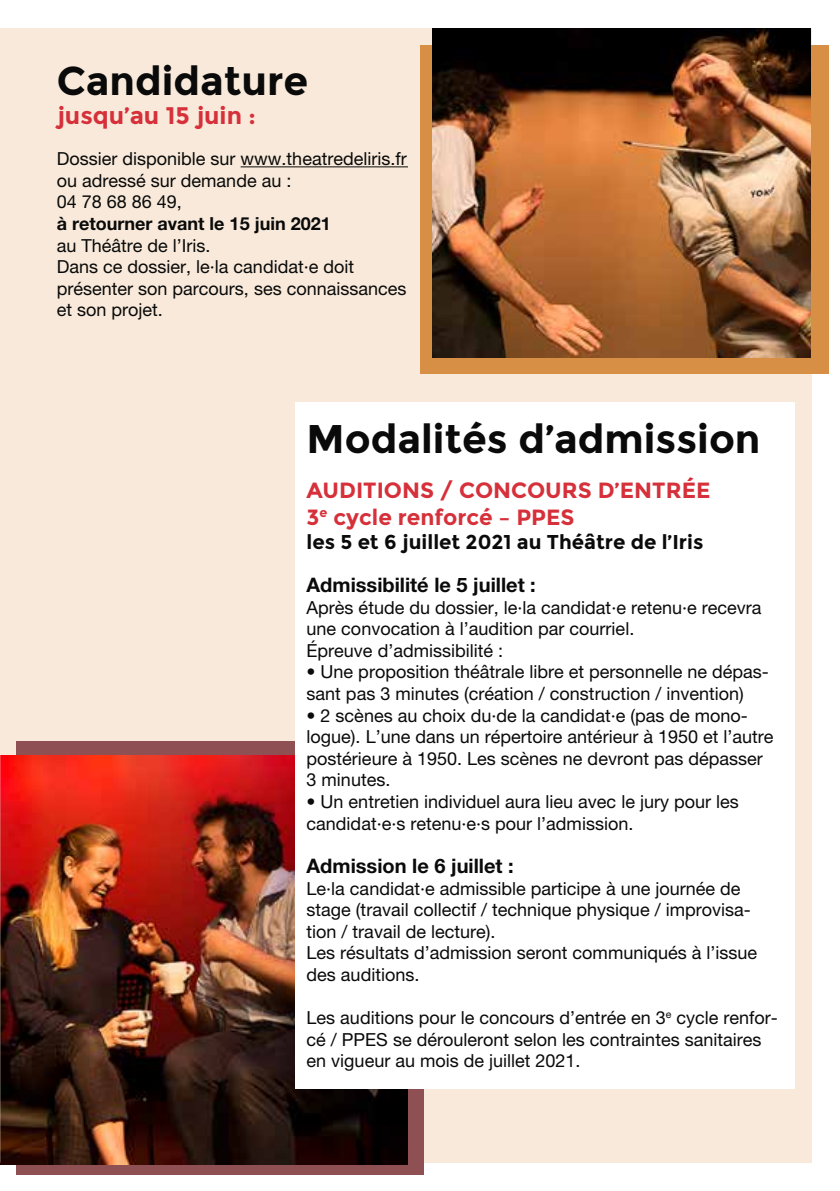
<style>
.page{position:relative;width:840px;height:1191px;background:#fff}
.page>*{position:absolute;margin:0;border:0;box-sizing:border-box;transform-origin:0 0}
.t1{font:700 40px "Montserrat";color:#090a09}
.t2{font:700 24px "Montserrat";color:#d6303a}
.t3{font:700 22px/26.4px "Montserrat";color:#d6303a}
.t4{font:700 20px "Helvetica Neue LT Pro";color:#090a09}
.t5{font:700 20px "Montserrat";color:#090a09}
.t6{font:18px/21.6px "Helvetica Neue LT Pro";color:#090a09}
.t7{font:700 18px "Helvetica Neue LT Pro";color:#090a09}
</style>
<div class="page">
<div style="left:0;top:28px;width:811px;height:1134px;background:#f8e9da"></div>
<div style="left:16px;top:741px;width:407px;height:434px;background:#8f5054"></div>
<div style="left:420px;top:45px;width:408px;height:329px;background:#d78e45"></div>
<img style="left:432px;top:28px;width:377px;height:329px">
<hr style="left:240px;top:166px;width:168px;height:1px;background:#090a09">
<img style="left:0;top:755px;width:408px;height:409px">
<div style="left:295px;top:403px;width:499px;height:686px;background:#fff"></div>
<h1 class="t1" style="left:57px;top:57px;width:253px">Candidature</h1>
<h2 class="t2" style="left:57px;top:101px;width:200px">jusqu’au 15 juin :</h2>
<p class="t6" style="left:57px;top:148px;width:351px">Dossier disponible sur www.theatredeliris.fr ou adressé sur demande au :<br>04 78 68 86 49,</p>
<p class="t7" style="left:57px;top:212px;width:275px">à retourner avant le 15 juin 2021</p>
<p class="t6" style="left:57px;top:234px;width:351px">au Théâtre de l’Iris.<br>Dans ce dossier, le·la candidat·e doit présenter son parcours, ses connaissances et son projet.</p>
<h1 class="t1" style="left:306px;top:415px;width:455px">Modalités d’admission</h1>
<p class="t3" style="left:306px;top:477px;width:405px">AUDITIONS / CONCOURS D’ENTRÉE<br>3<sup>e</sup> cycle renforcé – PPES</p>
<p class="t5" style="left:306px;top:530px;width:398px">les 5 et 6 juillet 2021 au Théâtre de l’Iris</p>
<p class="t4" style="left:306px;top:572px;width:231px">Admissibilité le 5 juillet :</p>
<p class="t6" style="left:306px;top:596px;width:456px">Après étude du dossier, le·la candidat·e retenu·e recevra une convocation à l’audition par courriel.<br>Épreuve d’admissibilité :</p>
<p class="t6" style="left:306px;top:661px;width:463px">• Une proposition théâtrale libre et personnelle ne dépas&shy;sant pas 3 minutes (création / construction / invention)</p>
<p class="t6" style="left:306px;top:704px;width:468px">• 2 scènes au choix du·de la candidat·e (pas de mono&shy;logue). L’une dans un répertoire antérieur à 1950 et l’autre postérieure à 1950. Les scènes ne devront pas dépasser 3 minutes.</p>
<p class="t6" style="left:306px;top:790px;width:433px">• Un entretien individuel aura lieu avec le jury pour les candidat·e·s retenu·e·s pour l’admission.</p>
<p class="t4" style="left:306px;top:853px;width:208px">Admission le 6 juillet :</p>
<p class="t6" style="left:306px;top:877px;width:452px">Le·la candidat·e admissible participe à une journée de stage (travail collectif / technique physique / improvisa&shy;tion / travail de lecture).<br>Les résultats d’admission seront communiqués à l’issue des auditions.</p>
<p class="t6" style="left:306px;top:1006px;width:472px">Les auditions pour le concours d’entrée en 3<sup>e</sup> cycle renfor&shy;cé / PPES se dérouleront selon les contraintes sanitaires en vigueur au mois de juillet 2021.</p>
</div>
